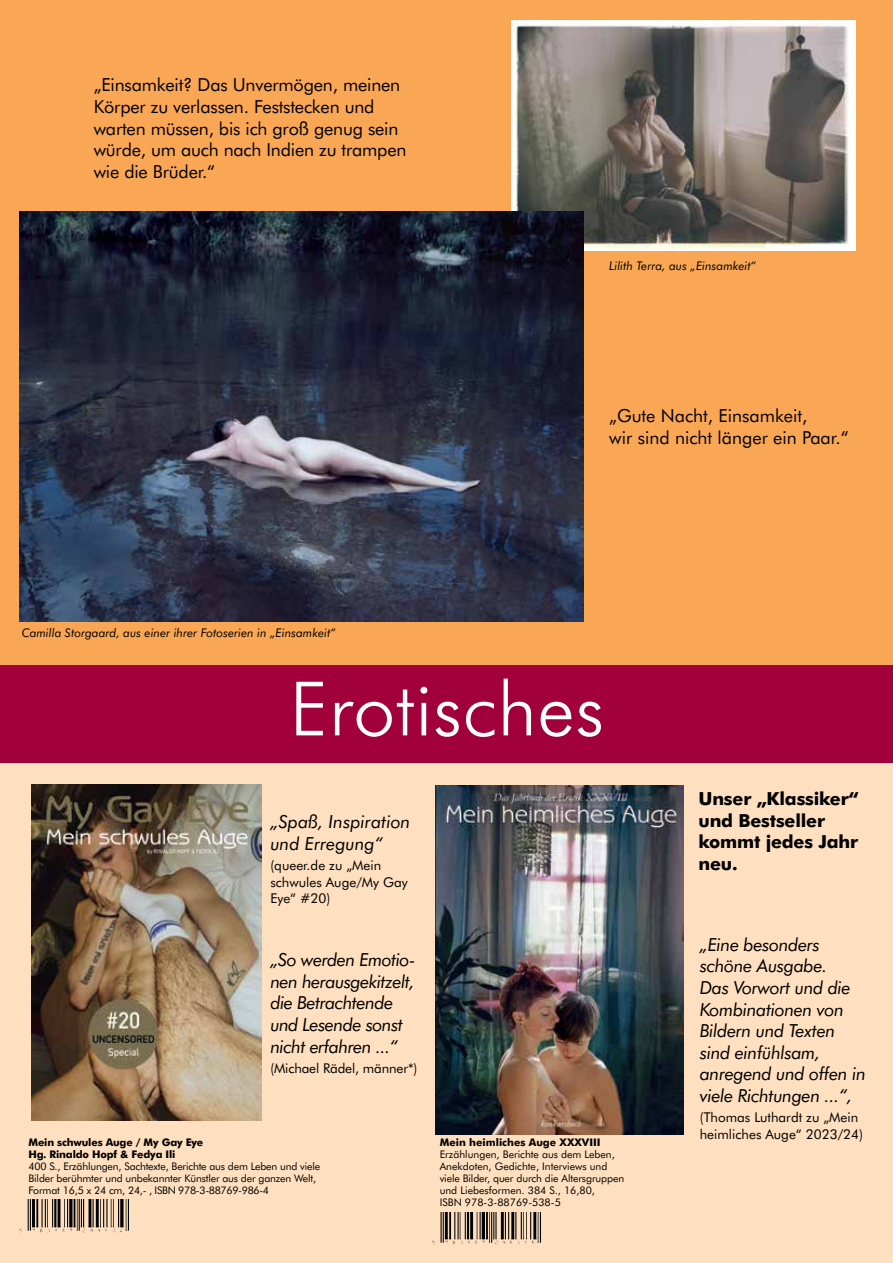
<style>
.page{position:relative;width:893px;height:1263px;background:#fff}
.page>*{position:absolute;margin:0;border:0;box-sizing:border-box;transform-origin:0 0}
.t1{font:300 75px "Futura BT";letter-spacing:.01em;color:#fff}
.t2{font:italic 18px/21.6px "Futura BT";letter-spacing:-.02em;color:#000}
.t3{font:18px/21.6px "Futura BT";letter-spacing:-.01em;color:#000}
.t4{font:700 18px/21.6px "Futura BT";letter-spacing:-.01em;color:#000}
.t5{font:italic 18px/21.6px "Futura BT";color:#000}
.t6{font:13.5px/16.2px "Futura BT";color:#000}
.t7{font:italic 12px "Futura BT";color:#000}
.t8{font:10.5px/12px "Futura BT";letter-spacing:-.01em;color:#000}
.t9{font:700 10.5px/12px "Futura BT";letter-spacing:-.015em;color:#000}
</style>
<div class="page">
<div style="left:0;top:714px;width:893px;height:549px;background:#fedfbf"></div>
<div style="left:0;top:0;width:893px;height:762px;background:#faa755"></div>
<div style="left:0;top:665px;width:893px;height:97px;background:#a1003b"></div>
<img style="left:435px;top:785px;width:249px;height:350px">
<img style="left:31px;top:784px;width:231px;height:336px">
<img style="left:19px;top:1200px;width:109px;height:33px">
<img style="left:432px;top:1212px;width:109px;height:33px">
<img style="left:512px;top:21px;width:344px;height:229px">
<img style="left:20px;top:211px;width:563px;height:411px">
<h2 class="t3" style="left:94px;top:74px;width:314px">„Einsamkeit? Das Unvermögen, meinen Körper zu verlassen. Feststecken und warten müssen, bis ich groß genug sein würde, um auch nach Indien zu trampen wie die Brüder.“</h2>
<p class="t7" style="left:609px;top:258px;width:148px">Lilith Terra, aus „Einsamkeit“</p>
<h2 class="t3" style="left:609px;top:405px;width:241px">„Gute Nacht, Einsamkeit,<br>wir sind nicht länger ein Paar.“</h2>
<p class="t7" style="left:22px;top:626px;width:315px">Camilla Storgaard, aus einer ihrer Fotoserien in „Einsamkeit“</p>
<h1 class="t1" style="left:290px;top:663px;width:316px">Erotisches</h1>
<h2 class="t5" style="left:270px;top:811px;width:142px">„Spaß, Inspiration und Erregung“</h2>
<p class="t6" style="left:270px;top:857px;width:139px">(queer.de zu „Mein schwules Auge/My Gay<br>Eye“ #20)</p>
<h2 class="t4" style="left:698px;top:788px;width:162px">Unser „Klassiker“ und Bestseller kommt jedes Jahr neu.</h2>
<h2 class="t2" style="left:270px;top:949px;width:147px">„So werden Emotio&shy;nen herausgekitzelt, die Betrachtende und Lesende sonst nicht erfahren ...“</h2>
<p class="t6" style="left:270px;top:1060px;width:148px">(Michael Rädel, männer*)</p>
<p class="t9" style="left:28px;top:1136px;width:176px">Mein schwules Auge / My Gay Eye<br>Hg. Rinaldo Hopf &amp; Fedya Ili</p>
<p class="t8" style="left:28px;top:1160px;width:293px">400 S., Erzählungen, Sachtexte, Berichte aus dem Leben und viele<br>Bilder berühmter und unbekannter Künstler aus der ganzen Welt,<br>Format 16,5 x 24 cm, 24,- , ISBN 978-3-88769-986-4</p>
<p class="t9" style="left:440px;top:1136px;width:162px">Mein heimliches Auge XXXVIII</p>
<p class="t8" style="left:440px;top:1148px;width:186px">Erzählungen, Berichte aus dem Leben, Anekdoten, Gedichte, Interviews und viele Bilder, quer durch die Altersgruppen und Liebesformen. 384 S., 16,80,<br>ISBN 978-3-88769-538-5</p>
<h2 class="t2" style="left:700px;top:933px;width:168px">„Eine besonders schöne Ausgabe.<br>Das Vorwort und die<br>Kombinationen von<br>Bildern und Texten sind einfühlsam, anregend und offen in viele Richtungen ...“,</h2>
<p class="t6" style="left:700px;top:1109px;width:165px">(Thomas Luthardt zu „Mein heimliches Auge“ 2023/24)</p>
</div>
